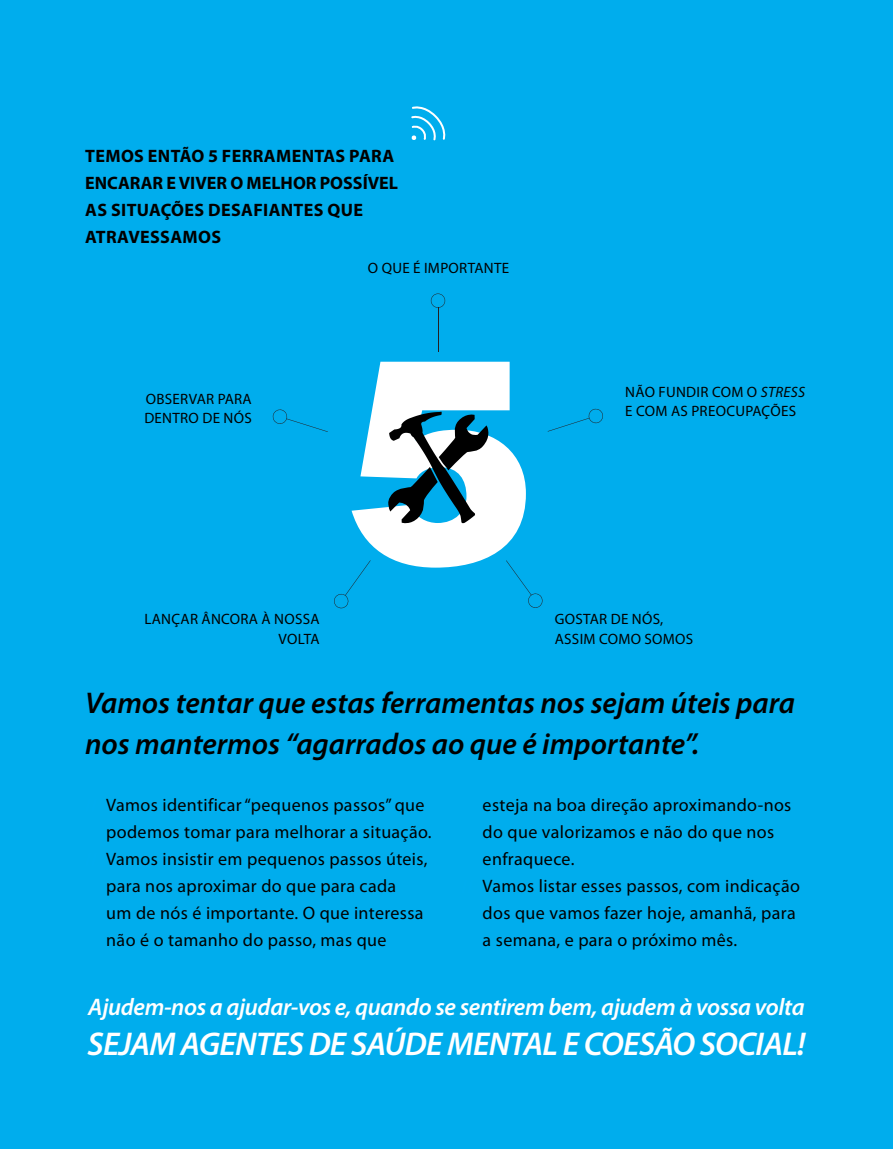
<style>
.page{position:relative;width:893px;height:1149px;background:#fff}
.page>*{position:absolute;margin:0;border:0;box-sizing:border-box;transform-origin:0 0}
.t1{font:italic 600 33px "Myriad Pro";letter-spacing:-.02em;color:#fff}
.t2{font:italic 600 30px/40.5px "Myriad Pro";color:#000}
.t3{font:italic 600 24px "Myriad Pro";letter-spacing:-.015em;color:#fff}
.t4{font:18px "Myriad Pro";letter-spacing:.02em;color:#000}
.t5{font:700 18px/27px "Myriad Pro";letter-spacing:.02em;color:#000}
.t6{font:15px/19.5px "Myriad Pro";letter-spacing:.02em;color:#000}
.s1{font-style:italic}
.s2{font-weight:900;color:#00aeef}
</style>
<div class="page">
<div style="left:0;top:0;width:893px;height:1148px;background:#00aded"></div>
<hr style="left:438px;top:307px;width:1px;height:44px;background:#241f21">
<svg style="left:431px;top:293px;width:14px;height:15px"></svg>
<svg style="left:273px;top:409px;width:55px;height:23px"></svg>
<svg style="left:334px;top:361px;width:269px;height:247px"></svg>
<svg style="left:411px;top:106px;width:35px;height:34px"></svg>
<p class="t5" style="left:85px;top:142px;width:314px">TEMOS ENTÃO 5 FERRAMENTAS PARA<br>ENCARAR E VIVER O MELHOR POSSÍVEL<br>AS SITUAÇÕES DESAFIANTES QUE<br>ATRAVESSAMOS</p>
<p class="t6" style="left:144px;top:388px;width:109px">OBSERVAR PARA<br>DENTRO DE NÓS</p>
<p class="t6" style="left:368px;top:258px;width:143px">O QUE É IMPORTANTE</p>
<p class="t6" style="left:625px;top:382px;width:181px">NÃO FUNDIR COM O <span class="s1">STRESS<br></span>E COM AS PREOCUPAÇÕES</p>
<p class="t6" style="left:144px;top:609px;width:177px;text-align:right">LANÇAR ÂNCORA À NOSSA<br>VOLTA</p>
<p class="t6" style="left:555px;top:609px;width:140px">GOSTAR DE NÓS,<br>ASSIM COMO SOMOS</p>
<h2 class="t2" style="left:85px;top:682px;width:712px">Vamos tentar que estas ferramentas nos sejam úteis para nos mantermos “agarrados ao que é importante”.</h2>
<p class="t4" style="left:85px;top:793px;width:341px"><span class="s2">//</span> Vamos identificar “pequenos passos” que</p>
<p class="t4" style="left:106px;top:820px;width:327px">podemos tomar para melhorar a situação.</p>
<p class="t4" style="left:85px;top:847px;width:344px"><span class="s2">//</span> Vamos insistir em pequenos passos úteis,</p>
<p class="t4" style="left:106px;top:874px;width:291px">para nos aproximar do que para cada</p>
<p class="t4" style="left:106px;top:901px;width:319px">um de nós é importante. O que interessa</p>
<p class="t4" style="left:106px;top:928px;width:282px">não é o tamanho do passo, mas que</p>
<p class="t4" style="left:483px;top:793px;width:310px">esteja na boa direção aproximando-nos</p>
<p class="t4" style="left:483px;top:820px;width:293px">do que valorizamos e não do que nos</p>
<p class="t4" style="left:483px;top:847px;width:93px">enfraquece.</p>
<p class="t4" style="left:461px;top:874px;width:340px"><span class="s2">//</span> Vamos listar esses passos, com indicação</p>
<p class="t4" style="left:483px;top:901px;width:315px">dos que vamos fazer hoje, amanhã, para</p>
<p class="t4" style="left:483px;top:928px;width:256px">a semana, e para o próximo mês.</p>
<h3 class="t3" style="left:88px;top:991px;width:718px">Ajudem-nos a ajudar-vos e, quando se sentirem bem, ajudem à vossa volta</h3>
<h1 class="t1" style="left:88px;top:1022px;width:719px">SEJAM AGENTES DE SAÚDE MENTAL E COESÃO SOCIAL!</h1>
</div>
